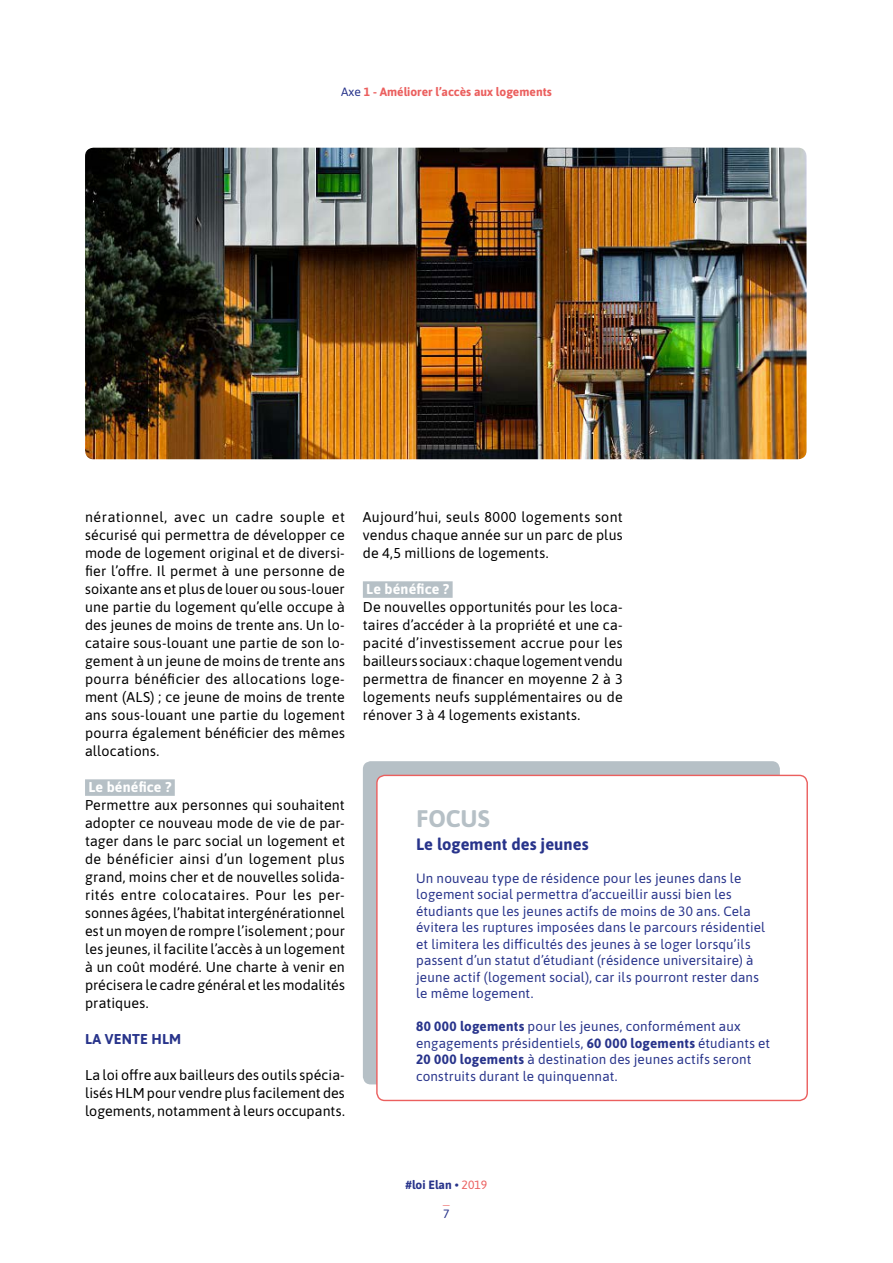
<style>
.page{position:relative;width:893px;height:1263px;background:#fff}
.page>*{position:absolute;margin:0;border:0;box-sizing:border-box;transform-origin:0 0}
.t1{font:700 24px "Asap";letter-spacing:.005em;color:#b6c0c6}
.t2{font:700 16.5px "Asap";letter-spacing:.005em;color:#28348b}
.t3{font:14.25px/18px "Asap";letter-spacing:.005em;color:#000;text-align:justify}
.t4{font:700 14.25px "Asap";letter-spacing:.01em;color:#fff}
.t5{font:700 14.25px "Asap";letter-spacing:.015em;color:#28348b}
.t6{font:13.5px/16.5px "Asap";letter-spacing:.01em;color:#28348b}
.t7{font:700 12px "Asap";color:#eb5f5e}
.t8{font:700 12px/14.4px "Asap";color:#28348b;text-align:center}
.t9{font:12px "Asap";color:#28348b}
.s1{font-weight:400;color:#28348b}
.s2{font-weight:700}
.s3{font-weight:400;color:#eb5f5e}
</style>
<div class="page">
<img style="left:85px;top:148px;width:721px;height:311px">
<div style="left:363px;top:761px;width:417px;height:323px;background:#b6c0c6;border-radius:8px"></div>
<div style="left:377px;top:775px;width:430px;height:325px;background:#fff;border-radius:8px"></div>
<div style="left:376px;top:775px;width:432px;height:326px;border:1px solid #eb5f5e;border-radius:8px"></div>
<div style="left:85px;top:779px;width:90px;height:17px;background:#b6c0c6"></div>
<div style="left:363px;top:581px;width:90px;height:17px;background:#b6c0c6"></div>
<p class="t7" style="left:341px;top:84px;width:212px"><span class="s1">Axe</span> 1 - Améliorer l’accès aux logements</p>
<p class="t3" style="left:85px;top:507px;width:261px">nérationnel, avec un cadre souple et sécurisé qui permettra de développer ce mode de logement original et de diversi&shy;fier l’offre. Il permet à une personne de soixante ans et plus de louer ou sous-louer une partie du logement qu’elle occupe à des jeunes de moins de trente ans. Un lo&shy;cataire sous-louant une partie de son lo&shy;gement à un jeune de moins de trente ans pourra bénéficier des allocations loge&shy;ment (ALS) ; ce jeune de moins de trente ans sous-louant une partie du logement pourra également bénéficier des mêmes allocations.</p>
<p class="t4" style="left:88px;top:777px;width:84px">Le bénéfice ?</p>
<p class="t3" style="left:85px;top:795px;width:261px">Permettre aux personnes qui souhaitent adopter ce nouveau mode de vie de par&shy;tager dans le parc social un logement et de bénéficier ainsi d’un logement plus grand, moins cher et de nouvelles solida&shy;rités entre colocataires. Pour les per&shy;sonnes âgées, l’habitat intergénérationnel est un moyen de rompre l’isolement ; pour les jeunes, il facilite l’accès à un logement à un coût modéré. Une charte à venir en précisera le cadre général et les modalités pratiques.</p>
<p class="t5" style="left:85px;top:1029px;width:98px">LA VENTE HLM</p>
<p class="t3" style="left:85px;top:1065px;width:261px">La loi offre aux bailleurs des outils spécia&shy;lisés HLM pour vendre plus facilement des logements, notamment à leurs occupants.</p>
<p class="t3" style="left:363px;top:507px;width:261px">Aujourd’hui, seuls 8000 logements sont vendus chaque année sur un parc de plus de 4,5 millions de logements.</p>
<p class="t4" style="left:366px;top:579px;width:84px">Le bénéfice ?</p>
<p class="t3" style="left:363px;top:597px;width:261px">De nouvelles opportunités pour les loca&shy;taires d’accéder à la propriété et une ca&shy;pacité d’investissement accrue pour les bailleurs sociaux : chaque logement vendu permettra de financer en moyenne 2 à 3 logements neufs supplémentaires ou de rénover 3 à 4 logements existants.</p>
<h1 class="t1" style="left:416px;top:802px;width:75px">FOCUS</h1>
<p class="t2" style="left:416px;top:832px;width:174px">Le logement des jeunes</p>
<p class="t6" style="left:416px;top:869px;width:351px">Un nouveau type de résidence pour les jeunes dans le logement social permettra d’accueillir aussi bien les étudiants que les jeunes actifs de moins de 30 ans. Cela évitera les ruptures imposées dans le parcours résidentiel et limitera les difficultés des jeunes à se loger lorsqu’ils passent d’un statut d’étudiant (résidence universitaire) à jeune actif (logement social), car ils pourront rester dans le même logement.</p>
<p class="t6" style="left:416px;top:1017px;width:356px"><span class="s2">80 000 logements</span> pour les jeunes, conformément aux engagements présidentiels, <span class="s2">60 000 logements</span> étudiants et <span class="s2">20 000 logements</span> à destination des jeunes actifs seront construits durant le quinquennat.</p>
<p class="t8" style="left:406px;top:1177px;width:83px">#loi Elan • <span class="s3">2019 _</span></p>
<p class="t9" style="left:443px;top:1205px;width:8px">7</p>
</div>
